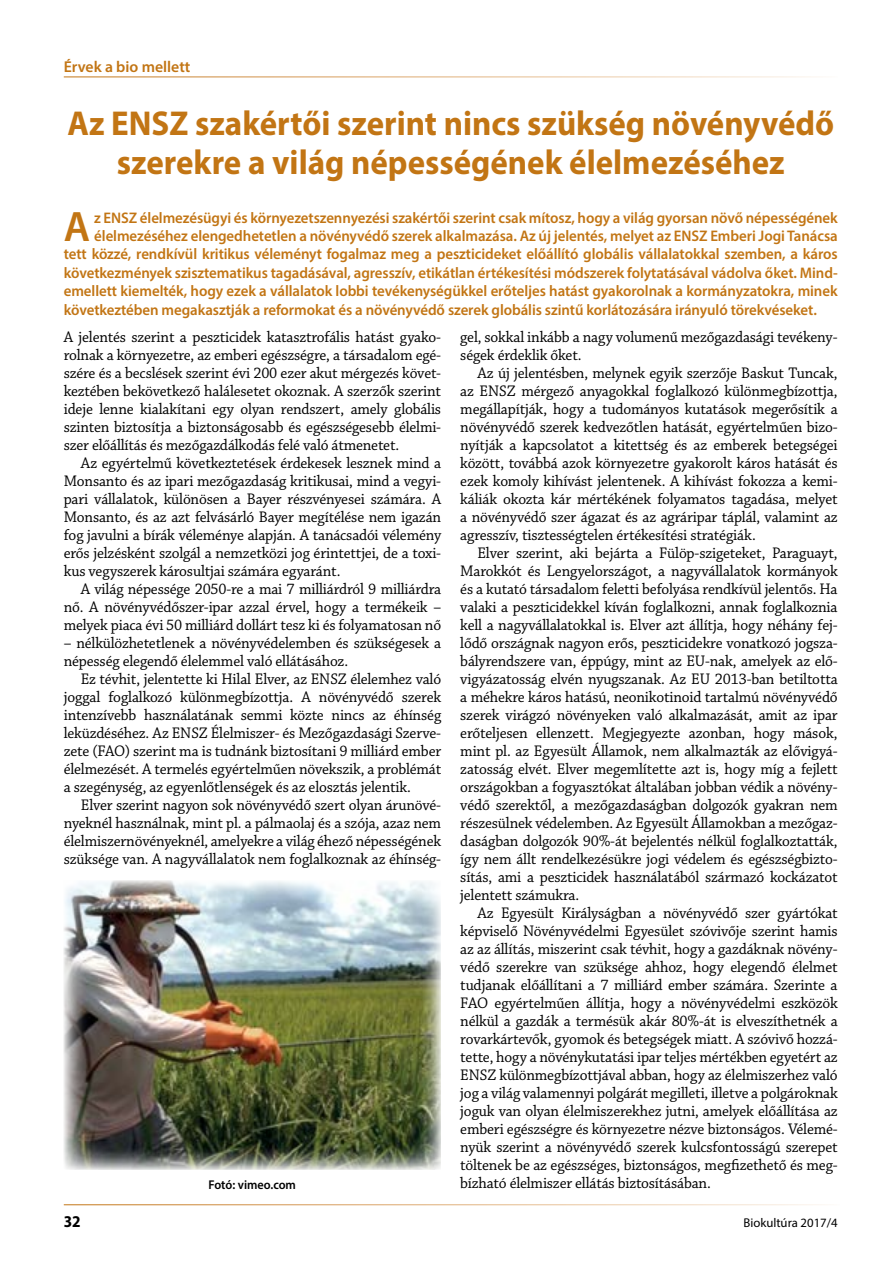
<style>
.page{position:relative;width:893px;height:1263px;background:#fff}
.page>*{position:absolute;margin:0;border:0;box-sizing:border-box;transform-origin:0 0}
.t1{font:600 42.75px "Myriad Pro";color:#c27514}
.t2{font:700 34.65px/39px "Myriad Pro";color:#c27514;text-align:center;scale:.95 1}
.t3{font:700 semi-condensed 16.5px "Myriad Pro";color:#000}
.t4{font:16.2px/18px "Chaparral Pro";letter-spacing:-.01em;color:#000;text-align:justify;scale:.96 1}
.t5{font:600 15.75px "Myriad Pro";color:#c27514}
.t6{font:600 15.3px "Myriad Pro";letter-spacing:-.005em;color:#c27514}
.t7{font:12.75px "Myriad Pro";color:#000}
.t8{font:600 12.75px "Myriad Pro";color:#000;scale:.96 1}
</style>
<div class="page">
<img style="left:64px;top:881px;width:377px;height:288px">
<p class="t5" style="left:64px;top:57px;width:128px">Érvek a bio mellett</p>
<h2 class="t2" style="left:67px;top:103px;width:808px">Az EN SZ szakértői szerint nincs szükség növényvédő szerekre a világ népességének élelmezéséhez</h2>
<h1 class="t1" style="left:64px;top:199px;width:28px">A</h1>
<p class="t6" style="left:94px;top:208px;width:745px">z ENSZ élelmezésügyi és környezetszennyezési szakértői szerint csak mítosz, hogy a világ gyorsan növő népességének</p>
<p class="t6" style="left:94px;top:226px;width:745px">élelmezéséhez elengedhetetlen a növényvédő szerek alkalmazása. Az új jelentés, melyet az ENSZ Emberi Jogi Tanácsa</p>
<p class="t6" style="left:64px;top:245px;width:775px">tett közzé, rendkívül kritikus véleményt fogalmaz meg a peszticideket előállító globális vállalatokkal szemben, a káros</p>
<p class="t6" style="left:64px;top:263px;width:775px">következmények szisztematikus tagadásával, agresszív, etikátlan értékesítési módszerek folytatásával vádolva őket. Mind-</p>
<p class="t6" style="left:64px;top:281px;width:775px">emellett kiemelték, hogy ezek a vállalatok lobbi tevékenységükkel erőteljes hatást gyakorolnak a kormányzatokra, minek</p>
<p class="t6" style="left:64px;top:300px;width:754px">következtében megakasztják a reformokat és a növényvédő szerek globális szintű korlátozására irányuló törekvéseket.</p>
<p class="t4" style="left:64px;top:329px;width:395px">A jelentés szerint a peszticidek katasztrofális hatást gyako&shy;rolnak a környezetre, az emberi egészségre, a társadalom egé&shy;szére és a becslések szerint évi 200 ezer akut mérgezés követ&shy;keztében bekövetkező halálesetet okoznak. A szerzők szerint ideje lenne kialakítani egy olyan rendszert, amely globális szinten biztosítja a biztonságosabb és egészségesebb élelmi&shy;szer előállítás és mezőgazdálkodás felé való átmenetet.</p>
<p class="t4" style="left:64px;top:455px;width:395px;text-indent:17px">Az egyértelmű következtetések érdekesek lesznek mind a Monsanto és az ipari mezőgazdaság kritikusai, mind a vegyi&shy;pari vállalatok, különösen a Bayer részvényesei számára. A Monsanto, és az azt felvásárló Bayer megítélése nem igazán fog javulni a bírák véleménye alapján. A tanácsadói vélemény erős jelzésként szolgál a nemzetközi jog érintettjei, de a toxi&shy;kus vegyszerek károsultjai számára egyaránt.</p>
<p class="t4" style="left:64px;top:581px;width:395px;text-indent:17px">A világ népessége 2050-re a mai 7 milliárdról 9 milliárdra nő. A növényvédőszer-ipar azzal érvel, hogy a termékeik – melyek piaca évi 50 milliárd dollárt tesz ki és folyamatosan nő</p>
<p class="t4" style="left:64px;top:635px;width:395px">– nélkülözhetetlenek a növényvédelemben és szükségesek a népesség elegendő élelemmel való ellátásához.</p>
<p class="t4" style="left:64px;top:670px;width:395px;text-indent:17px">Ez tévhit, jelentette ki Hilal Elver, az ENSZ élelemhez való joggal foglalkozó különmegbízottja. A növényvédő szerek intenzívebb használatának semmi közte nincs az éhínség leküzdéséhez. Az ENSZ Élelmiszer- és Mezőgazdasági Szerve&shy;zete (FAO) szerint ma is tudnánk biztosítani 9 milliárd ember élelmezését. A termelés egyértelműen növekszik, a problémát a szegénység, az egyenlőtlenségek és az elosztás jelentik.</p>
<p class="t4" style="left:64px;top:797px;width:395px;text-indent:17px">Elver szerint nagyon sok növényvédő szert olyan árunövé&shy;nyeknél használnak, mint pl. a pálmaolaj és a szója, azaz nem élelmiszernövényeknél, amelyekre a világ éhező népességének szüksége van. A nagyvállalatok nem foglalkoznak az éhínség-</p>
<p class="t8" style="left:209px;top:1176px;width:93px">Fotó: vimeo.com</p>
<p class="t4" style="left:460px;top:329px;width:395px">gel, sokkal inkább a nagy volumenű mezőgazdasági tevékeny&shy;ségek érdeklik őket.</p>
<p class="t4" style="left:460px;top:365px;width:395px;text-indent:17px">Az új jelentésben, melynek egyik szerzője Baskut Tuncak, az ENSZ mérgező anyagokkal foglalkozó különmegbízottja, megállapítják, hogy a tudományos kutatások megerősítik a növényvédő szerek kedvezőtlen hatását, egyértelműen bizo&shy;nyítják a kapcsolatot a kitettség és az emberek betegségei között, továbbá azok környezetre gyakorolt káros hatását és ezek komoly kihívást jelentenek. A kihívást fokozza a kemi&shy;káliák okozta kár mértékének folyamatos tagadása, melyet a növényvédő szer ágazat és az agráripar táplál, valamint az agresszív, tisztességtelen értékesítési stratégiák.</p>
<p class="t4" style="left:460px;top:545px;width:395px;text-indent:17px">Elver szerint, aki bejárta a Fülöp-szigeteket, Paraguayt, Marokkót és Lengyelországot, a nagyvállalatok kormányok és a kutató társadalom feletti befolyása rendkívül jelentős. Ha valaki a peszticidekkel kíván foglalkozni, annak foglalkoznia kell a nagyvállalatokkal is. Elver azt állítja, hogy néhány fej&shy;lődő országnak nagyon erős, peszticidekre vonatkozó jogsza&shy;bályrendszere van, éppúgy, mint az EU-nak, amelyek az elő&shy;vigyázatosság elvén nyugszanak. Az EU 2013-ban betiltotta a méhekre káros hatású, neonikotinoid tartalmú növényvédő szerek virágzó növényeken való alkalmazását, amit az ipar erőteljesen ellenzett. Megjegyezte azonban, hogy mások, mint pl. az Egyesült Államok, nem alkalmazták az elővigyá&shy;zatosság elvét. Elver megemlítette azt is, hogy míg a fejlett országokban a fogyasztókat általában jobban védik a növény&shy;védő szerektől, a mezőgazdaságban dolgozók gyakran nem részesülnek védelemben. Az Egyesült Államokban a mezőgaz&shy;daságban dolgozók 90%-át bejelentés nélkül foglalkoztatták, így nem állt rendelkezésükre jogi védelem és egészségbizto&shy;sítás, ami a peszticidek használatából származó kockázatot jelentett számukra.</p>
<p class="t4" style="left:460px;top:905px;width:395px;text-indent:17px">Az Egyesült Királyságban a növényvédő szer gyártókat képviselő Növényvédelmi Egyesület szóvivője szerint hamis az az állítás, miszerint csak tévhit, hogy a gazdáknak növény&shy;védő szerekre van szüksége ahhoz, hogy elegendő élelmet tudjanak előállítani a 7 milliárd ember számára. Szerinte a FAO egyértelműen állítja, hogy a növényvédelmi eszközök nélkül a gazdák a termésük akár 80%-át is elveszíthetnék a rovarkártevők, gyomok és betegségek miatt. A szóvivő hozzá&shy;tette, hogy a növénykutatási ipar teljes mértékben egyetért az ENSZ különmegbízottjával abban, hogy az élelmiszerhez való jog a világ valamennyi polgárát megilleti, illetve a polgároknak joguk van olyan élelmiszerekhez jutni, amelyek előállítása az emberi egészségre és környezetre nézve biztonságos. Vélemé&shy;nyük szerint a növényvédő szerek kulcsfontosságú szerepet töltenek be az egészséges, biztonságos, megfizethető és meg&shy;bízható élelmiszer ellátás biztosításában.</p>
<p class="t3" style="left:64px;top:1212px;width:19px">32</p>
<p class="t7" style="left:743px;top:1215px;width:96px">Biokultúra 2017/4</p>
</div>
